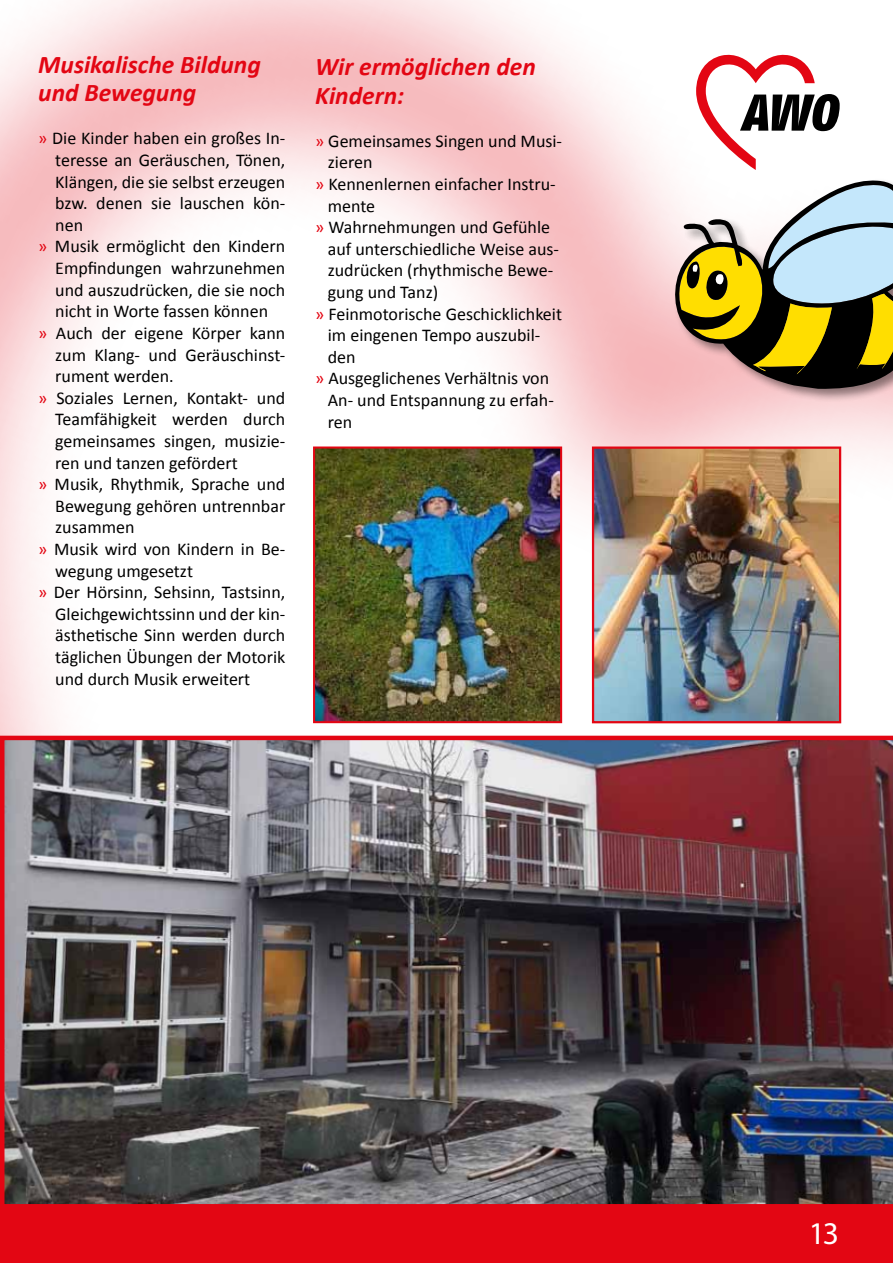
<style>
.page{position:relative;width:893px;height:1263px;background:#fff}
.page>*{position:absolute;margin:0;border:0;box-sizing:border-box;transform-origin:0 0}
.t1{font:31.65px "Myriad Pro";color:#fff}
.t2{font:italic 700 25.5px/28.5px "Calibri";color:#e30613}
.t3{font:18px "Calibri";color:#000}
.s1{color:#e30613}
</style>
<div class="page">
<div style="left:0;top:1206px;width:893px;height:57px;background:#e30613"></div>
<img style="left:0;top:736px;width:893px;height:470px">
<div style="left:673px;top:178px;width:220px;height:225px;background:#000;opacity:.44"></div>
<svg style="left:661px;top:179px;width:232px;height:210px"></svg>
<svg style="left:671px;top:183px;width:222px;height:191px"></svg>
<img style="left:316px;top:449px;width:243px;height:271px">
<div style="left:313px;top:446px;width:249px;height:277px;border:2px solid #e30613"></div>
<img style="left:595px;top:449px;width:243px;height:271px">
<div style="left:592px;top:446px;width:249px;height:277px;border:2px solid #e30613"></div>
<svg style="left:696px;top:54px;width:144px;height:116px"></svg>
<h2 class="t2" style="left:38px;top:49px;width:224px">Musikalische Bildung und Bewegung</h2>
<p class="t3" style="left:38px;top:127px;width:249px"><span class="s1">»</span> Die Kinder haben ein großes In-</p>
<p class="t3" style="left:55px;top:149px;width:231px">teresse an Geräuschen, Tönen,</p>
<p class="t3" style="left:55px;top:171px;width:232px">Klängen, die sie selbst erzeugen</p>
<p class="t3" style="left:55px;top:192px;width:232px">bzw. denen sie lauschen kön-</p>
<p class="t3" style="left:55px;top:214px;width:29px">nen</p>
<p class="t3" style="left:38px;top:235px;width:249px"><span class="s1">»</span> Musik ermöglicht den Kindern</p>
<p class="t3" style="left:55px;top:257px;width:232px">Empfindungen wahrzunehmen</p>
<p class="t3" style="left:55px;top:279px;width:231px">und auszudrücken, die sie noch</p>
<p class="t3" style="left:55px;top:300px;width:214px">nicht in Worte fassen können</p>
<p class="t3" style="left:38px;top:322px;width:248px"><span class="s1">»</span> Auch der eigene Körper kann</p>
<p class="t3" style="left:55px;top:343px;width:232px">zum Klang- und Geräuschinst-</p>
<p class="t3" style="left:55px;top:365px;width:120px">rument werden.</p>
<p class="t3" style="left:38px;top:387px;width:248px"><span class="s1">»</span> Soziales Lernen, Kontakt- und</p>
<p class="t3" style="left:55px;top:408px;width:232px">Teamfähigkeit werden durch</p>
<p class="t3" style="left:55px;top:430px;width:232px">gemeinsames singen, musizie-</p>
<p class="t3" style="left:55px;top:451px;width:184px">ren und tanzen gefördert</p>
<p class="t3" style="left:38px;top:473px;width:248px"><span class="s1">»</span> Musik, Rhythmik, Sprache und</p>
<p class="t3" style="left:55px;top:495px;width:232px">Bewegung gehören untrennbar</p>
<p class="t3" style="left:55px;top:516px;width:81px">zusammen</p>
<p class="t3" style="left:38px;top:538px;width:249px"><span class="s1">»</span> Musik wird von Kindern in Be-</p>
<p class="t3" style="left:55px;top:559px;width:139px">wegung umgesetzt</p>
<p class="t3" style="left:38px;top:581px;width:248px"><span class="s1">»</span> Der Hörsinn, Sehsinn, Tastsinn,</p>
<p class="t3" style="left:55px;top:603px;width:232px">Gleichgewichtssinn und der kin-</p>
<p class="t3" style="left:55px;top:624px;width:231px">ästhetische Sinn werden durch</p>
<p class="t3" style="left:55px;top:646px;width:232px">täglichen Übungen der Motorik</p>
<p class="t3" style="left:55px;top:667px;width:196px">und durch Musik erweitert</p>
<h2 class="t2" style="left:315px;top:51px;width:222px">Wir ermöglichen den<br>Kindern:</h2>
<p class="t3" style="left:315px;top:130px;width:249px"><span class="s1">»</span> Gemeinsames Singen und Musi-</p>
<p class="t3" style="left:328px;top:151px;width:46px">zieren</p>
<p class="t3" style="left:315px;top:173px;width:242px"><span class="s1">»</span> Kennenlernen einfacher Instru-</p>
<p class="t3" style="left:328px;top:194px;width:49px">mente</p>
<p class="t3" style="left:315px;top:216px;width:237px"><span class="s1">»</span> Wahrnehmungen und Gefühle</p>
<p class="t3" style="left:328px;top:238px;width:233px">auf unterschiedliche Weise aus-</p>
<p class="t3" style="left:328px;top:259px;width:227px">zudrücken (rhythmische Bewe-</p>
<p class="t3" style="left:328px;top:281px;width:112px">gung und Tanz)</p>
<p class="t3" style="left:315px;top:302px;width:248px"><span class="s1">»</span> Feinmotorische Geschicklichkeit</p>
<p class="t3" style="left:328px;top:324px;width:214px">im eingenen Tempo auszubil-</p>
<p class="t3" style="left:328px;top:346px;width:29px">den</p>
<p class="t3" style="left:315px;top:367px;width:236px"><span class="s1">»</span> Ausgeglichenes Verhältnis von</p>
<p class="t3" style="left:328px;top:389px;width:227px">An- und Entspannung zu erfah-</p>
<p class="t3" style="left:328px;top:410px;width:26px">ren</p>
<h1 class="t1" style="left:809px;top:1214px;width:32px">13</h1>
</div>
